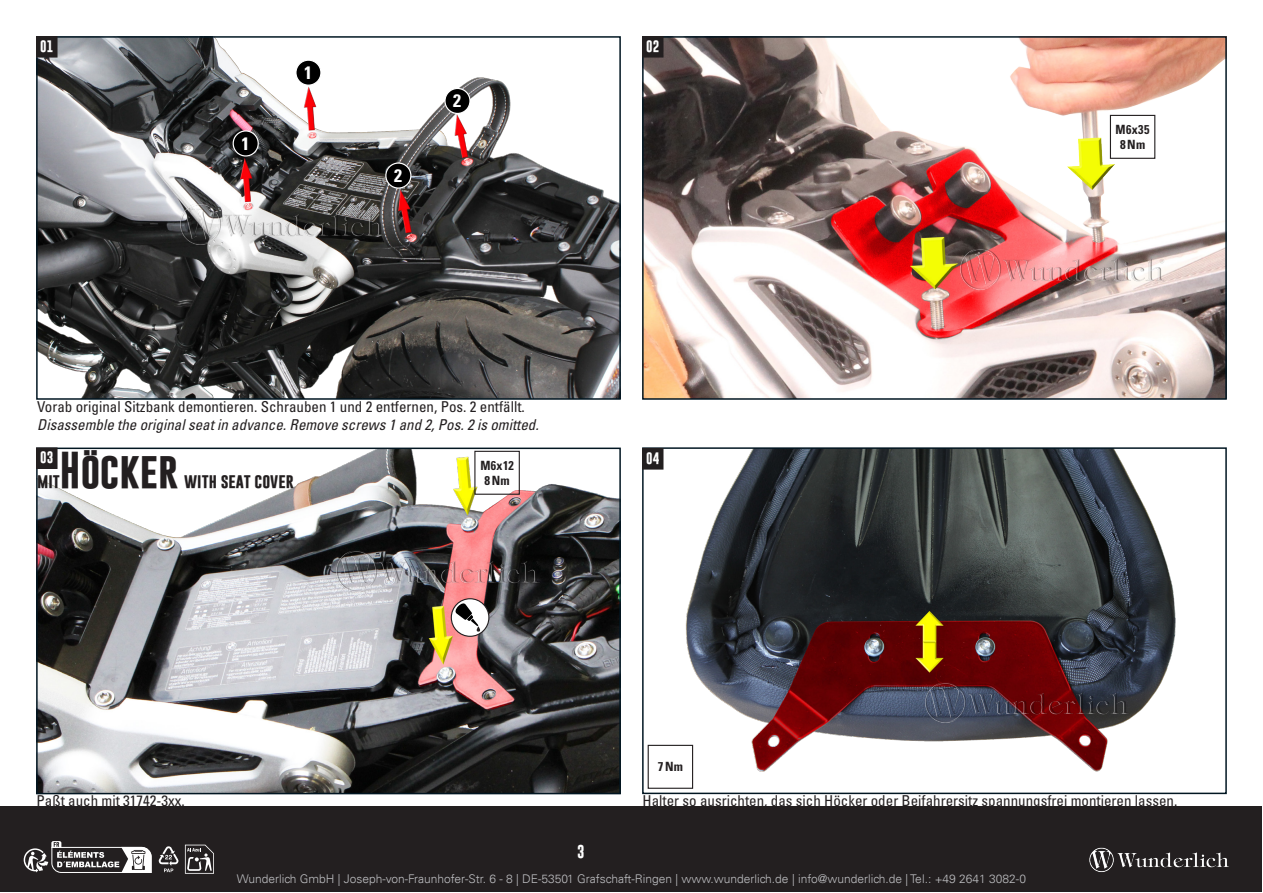
<style>
.page{position:relative;width:1263px;height:893px;background:#fff}
.page>*{position:absolute;margin:0;border:0;box-sizing:border-box;transform-origin:0 0}
.t1{font:700 37.5px "Gobold";color:#231f20}
.t2{font:700 condensed 18px "Univers LT Std";color:#fff}
.t3{font:condensed 15px "Univers LT Std";color:#231f20}
.t4{font:italic condensed 15px "Univers LT Std";color:#231f20}
.t5{font:700 15px "Gobold";color:#231f20}
.t6{font:700 13.5px "Gobold";color:#fff}
.t7{font:700 condensed 12.75px/15.3px "Univers LT Std";letter-spacing:.03em;color:#231f20;text-align:center;scale:.95 1}
.t8{font:700 condensed 12.75px "Univers LT Std";letter-spacing:.03em;color:#231f20}
.t9{font:300 12px "Univers LT";color:#bcbdc0}
.t10{font:700 12px "Gobold";color:#fff}
</style>
<div class="page">
<img style="left:39px;top:39px;width:579px;height:358px">
<div style="left:36px;top:36px;width:585px;height:364px;border:2px solid #011622"></div>
<img style="left:645px;top:39px;width:579px;height:358px">
<div style="left:642px;top:36px;width:585px;height:364px;border:2px solid #011622"></div>
<img style="left:39px;top:451px;width:579px;height:340px">
<div style="left:36px;top:448px;width:585px;height:346px;border:2px solid #011622"></div>
<img style="left:645px;top:450px;width:531px;height:339px">
<div style="left:642px;top:447px;width:585px;height:347px;border:2px solid #011622"></div>
<img style="left:960px;top:248px;width:206px;height:41px">
<img style="left:180px;top:204px;width:206px;height:41px">
<div style="left:37px;top:37px;width:20px;height:20px;background:#231f20"></div>
<div style="left:36px;top:36px;width:21px;height:21px;border:1px solid #231f20"></div>
<div style="left:642px;top:37px;width:21px;height:20px;background:#231f20"></div>
<div style="left:642px;top:36px;width:21px;height:21px;border:1px solid #231f20"></div>
<div style="left:37px;top:448px;width:20px;height:20px;background:#231f20"></div>
<div style="left:36px;top:448px;width:21px;height:21px;border:1px solid #231f20"></div>
<img style="left:336px;top:550px;width:206px;height:41px">
<div style="left:233px;top:131px;width:25px;height:25px;background:#000;border-radius:50%"></div>
<div style="left:233px;top:130px;width:26px;height:27px;border:1px solid #fff;border-radius:50%"></div>
<div style="left:296px;top:60px;width:25px;height:25px;background:#000;border-radius:50%"></div>
<div style="left:295px;top:60px;width:27px;height:26px;border:1px solid #fff;border-radius:50%"></div>
<div style="left:386px;top:163px;width:25px;height:25px;background:#000;border-radius:50%"></div>
<div style="left:385px;top:162px;width:26px;height:27px;border:1px solid #fff;border-radius:50%"></div>
<div style="left:445px;top:88px;width:25px;height:25px;background:#000;border-radius:50%"></div>
<div style="left:444px;top:88px;width:27px;height:26px;border:1px solid #fff;border-radius:50%"></div>
<div style="left:1110px;top:115px;width:45px;height:44px;border:1px solid #231f20"></div>
<img style="left:926px;top:682px;width:205px;height:41px">
<div style="left:642px;top:449px;width:21px;height:20px;background:#231f20"></div>
<div style="left:642px;top:448px;width:21px;height:21px;border:1px solid #231f20"></div>
<div style="left:474px;top:451px;width:46px;height:44px;border:1px solid #231f20"></div>
<div style="left:648px;top:745px;width:45px;height:44px;border:1px solid #231f20"></div>
<svg style="left:451px;top:599px;width:38px;height:37px"></svg>
<div style="left:451px;top:598px;width:38px;height:39px;border:1px solid #231f20;border-radius:50%"></div>
<svg style="left:455px;top:602px;width:25px;height:30px"></svg>
<div style="left:1px;top:807px;width:1261px;height:85px;background:#231f20"></div>
<img style="left:1089px;top:847px;width:140px;height:25px">
<svg style="left:158px;top:846px;width:20px;height:26px"></svg>
<svg style="left:24px;top:841px;width:128px;height:32px"></svg>
<svg style="left:185px;top:845px;width:29px;height:29px"></svg>
<p class="t10" style="left:40px;top:38px;width:15px">01</p>
<p class="t10" style="left:646px;top:38px;width:15px">02</p>
<p class="t2" style="left:242px;top:133px;width:9px">1</p>
<p class="t2" style="left:304px;top:62px;width:9px">1</p>
<p class="t2" style="left:394px;top:165px;width:9px">2</p>
<p class="t2" style="left:453px;top:90px;width:9px">2</p>
<p class="t3" style="left:37px;top:397px;width:489px">Vorab original Sitzbank demontieren. Schrauben 1 und 2 entfernen, Pos. 2 entfällt.</p>
<p class="t4" style="left:37px;top:415px;width:503px">Disassemble the original seat in advance. Remove screws 1 and 2, Pos. 2 is omitted.</p>
<h1 class="t1" style="left:60px;top:445px;width:120px">Höcker</h1>
<p class="t10" style="left:40px;top:450px;width:15px">03</p>
<p class="t5" style="left:184px;top:471px;width:111px">with seat cover</p>
<p class="t5" style="left:37px;top:471px;width:24px">mit</p>
<p class="t7" style="left:480px;top:457px;width:37px">M6x12<br>8Nm</p>
<p class="t10" style="left:646px;top:450px;width:15px">04</p>
<p class="t7" style="left:1116px;top:122px;width:37px">M6x35<br>8Nm</p>
<p class="t3" style="left:37px;top:791px;width:150px">Paßt auch mit 31742-3xx.</p>
<p class="t8" style="left:658px;top:759px;width:27px">7Nm</p>
<p class="t3" style="left:642px;top:791px;width:536px">Halter so ausrichten, das sich Höcker oder Beifahrersitz spannungsfrei montieren lassen.</p>
<p class="t6" style="left:577px;top:843px;width:9px">3</p>
<p class="t9" style="left:237px;top:871px;width:790px">Wunderlich GmbH | Joseph-von-Fraunhofer-Str. 6 - 8 | DE-53501 Grafschaft-Ringen | www.wunderlich.de | info@wunderlich.de | Tel.: +49 2641 3082-0</p>
</div>
